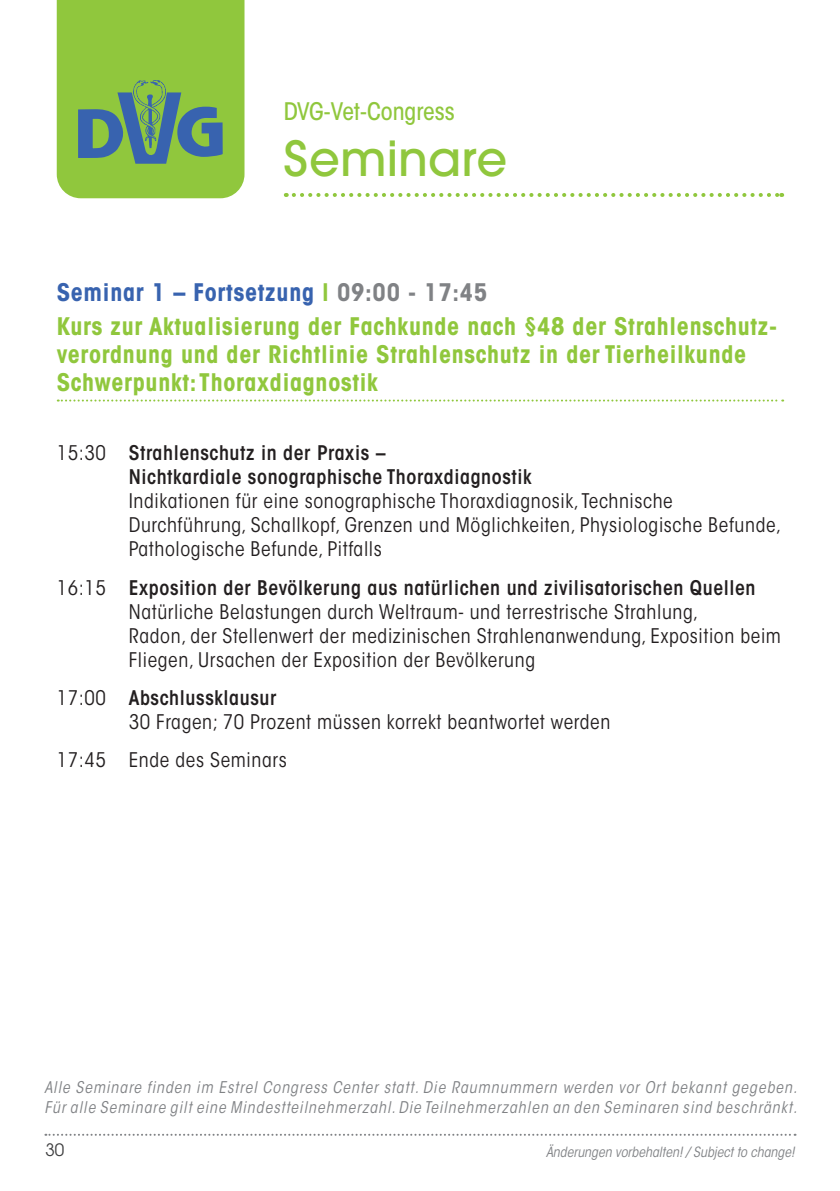
<style>
.page{position:relative;width:840px;height:1191px;background:#fff}
.page>*{position:absolute;margin:0;border:0;box-sizing:border-box;transform-origin:0 0}
.t1{font:500 48px "ITC Avant Garde Std";color:#90c73d}
.t2{font:700 condensed 24px/33.6px "ITC Avant Garde Std";letter-spacing:.03em;color:#90c73d}
.t3{font:500 condensed 24px "ITC Avant Garde Std";color:#90c73d}
.t4{font:condensed 20px/24px "ITC Avant Garde Std";letter-spacing:.03em;color:#231f20}
.t5{font:600 condensed 20px/24px "ITC Avant Garde Std";letter-spacing:.03em;color:#231f20}
.t6{font:17px "ITC Avant Garde Std";color:#3e3e3f}
.t7{font:italic condensed 16px/20px "ITC Avant Garde Std";letter-spacing:.06em;color:#808285}
.t8{font:italic condensed 14px "ITC Avant Garde Std";color:#808285}
.s1{color:#3863af}
.s2{color:#808285}
.s3{font-weight:400}
.s4{font-weight:600}
</style>
<div class="page">
<svg style="left:45px;top:1133px;width:750px;height:2px"></svg>
<svg style="left:293px;top:193px;width:488px;height:4px"></svg>
<svg style="left:57px;top:0;width:187px;height:198px"></svg>
<svg style="left:58px;top:399px;width:724px;height:2px"></svg>
<p class="t3" style="left:283px;top:96px;width:172px">DVG-Vet-Congress</p>
<h1 class="t1" style="left:283px;top:128px;width:225px">Seminare</h1>
<p class="t2" style="left:57px;top:275px;width:721px"><span class="s1">Seminar 1 – Fortsetzung</span> l <span class="s2">09:00 - 17:45<br></span>Kurs zur Aktualisierung der Fachkunde nach §48 der Strahlenschutz-</p>
<p class="t2" style="left:57px;top:340px;width:690px;line-height:28px">verordnung und der Richtlinie Strahlenschutz in der Tierheilkunde<br>Schwerpunkt: Thoraxdiagnostik</p>
<p class="t5" style="left:129px;top:441px;width:404px;text-indent:-72px"><span class="s3">15:30</span> Strahlenschutz in der Praxis –<br>Nichtkardiale sonographische Thoraxdiagnostik</p>
<p class="t4" style="left:129px;top:489px;width:653px">Indikationen für eine sonographische Thoraxdiagnosik, Technische<br>Durchführung, Schallkopf, Grenzen und Möglichkeiten, Physiologische Befunde,<br>Pathologische Befunde, Pitfalls</p>
<p class="t4" style="left:129px;top:575px;width:653px;text-indent:-72px">16:15 <span class="s4">Exposition der Bevölkerung aus natürlichen und zivilisatorischen Quellen </span>Natürliche Belastungen durch Weltraum- und terrestrische Strahlung,<br>Radon, der Stellenwert der medizinischen Strahlenanwendung, Exposition beim Fliegen, Ursachen der Exposition der Bevölkerung</p>
<p class="t4" style="left:129px;top:685px;width:483px;text-indent:-72px">17:00 <span class="s4">Abschlussklausur<br></span>30 Fragen; 70 Prozent müssen korrekt beantwortet werden</p>
<p class="t4" style="left:57px;top:748px;width:231px">17:45 Ende des Seminars</p>
<p class="t7" style="left:44px;top:1078px;width:753px">Alle Seminare finden im Estrel Congress Center statt. Die Raumnummern werden vor Ort bekannt gegeben.<br>Für alle Seminare gilt eine Mindestteilnehmerzahl. Die Teilnehmerzahlen an den Seminaren sind beschränkt.</p>
<p class="t6" style="left:45px;top:1139px;width:20px">30</p>
<p class="t8" style="left:545px;top:1143px;width:250px">Änderungen vorbehalten! / Subject to change!</p>
</div>
